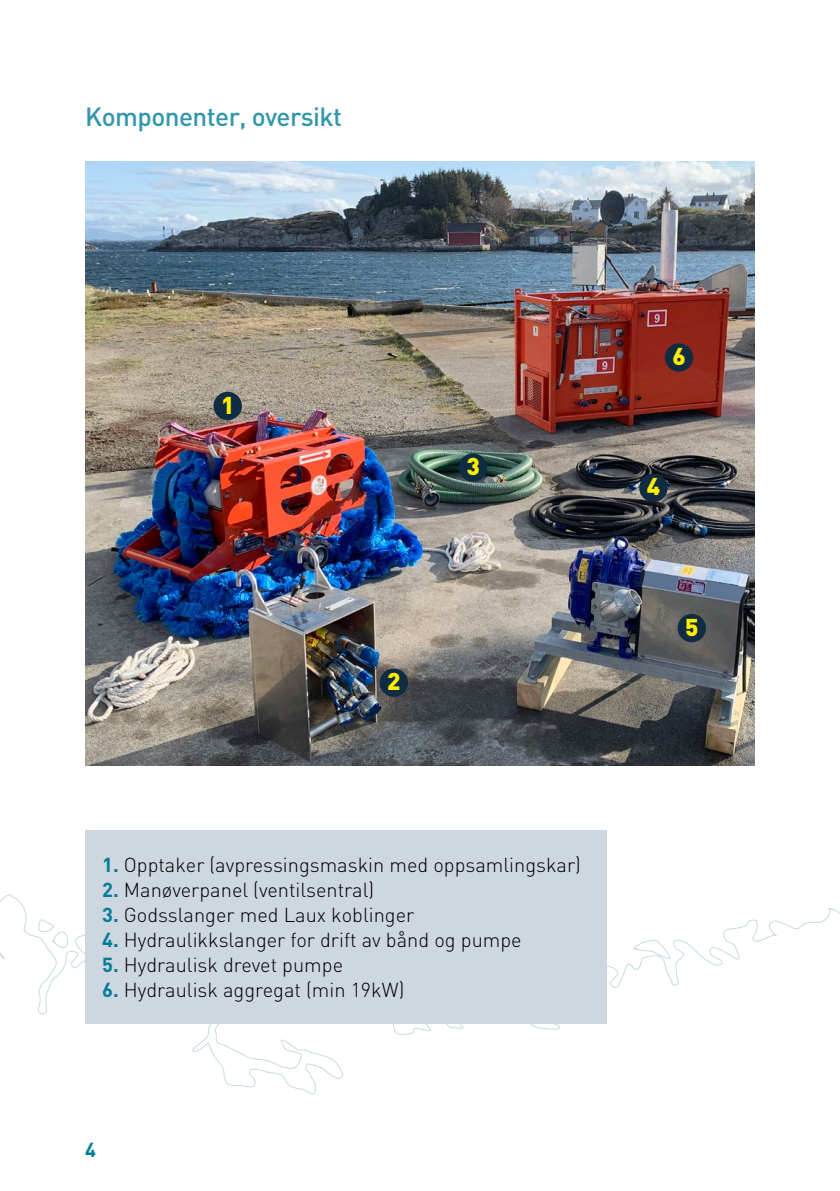
<style>
.page{position:relative;width:840px;height:1191px;background:#fff}
.page>*{position:absolute;margin:0;border:0;box-sizing:border-box;transform-origin:0 0}
.tittel_kursiv_NY{font:500 26px "DIN";letter-spacing:-.02em;color:#3397ab}
.mt{font:900 24px "DIN";color:#ffed00}
.brød{font:300 20px "DIN";color:#000}
.t1{font:700 20px "DIN";color:#007d96}
.s1{font-weight:700;color:#007d96}
</style>
<div class="page">
<svg style="left:0;top:759px;width:839px;height:336px"></svg>
<div style="left:85px;top:829px;width:520px;height:194px;background:#ced6e0"></div>
<img style="left:85px;top:161px;width:669px;height:604px">
<div style="left:379px;top:668px;width:29px;height:29px;background:#102c43;border-radius:50%"></div>
<div style="left:213px;top:392px;width:29px;height:28px;background:#102c43;border-radius:50%"></div>
<div style="left:458px;top:453px;width:29px;height:29px;background:#102c43;border-radius:50%"></div>
<div style="left:639px;top:473px;width:28px;height:29px;background:#102c43;border-radius:50%"></div>
<div style="left:677px;top:614px;width:28px;height:28px;background:#102c43;border-radius:50%"></div>
<div style="left:664px;top:343px;width:28px;height:29px;background:#102c43;border-radius:50%"></div>
<p class="tittel_kursiv_NY" style="left:85px;top:100px;width:258px">Komponenter, oversikt</p>
<p class="mt" style="left:221px;top:389px;width:15px">1</p>
<p class="mt" style="left:466px;top:450px;width:15px">3</p>
<p class="mt" style="left:387px;top:665px;width:15px">2</p>
<p class="brød" style="left:102px;top:853px;width:480px"><span class="s1">1.</span> Opptaker (avpressingsmaskin med oppsamlingskar)</p>
<p class="brød" style="left:102px;top:878px;width:273px"><span class="s1">2.</span> Manøverpanel (ventilsentral)</p>
<p class="brød" style="left:102px;top:903px;width:313px"><span class="s1">3.</span> Godsslanger med Laux koblinger</p>
<p class="brød" style="left:102px;top:928px;width:421px"><span class="s1">4.</span> Hydraulikkslanger for drift av bånd og pumpe</p>
<p class="brød" style="left:102px;top:953px;width:242px"><span class="s1">5.</span> Hydraulisk drevet pumpe</p>
<p class="brød" style="left:102px;top:978px;width:303px"><span class="s1">6.</span> Hydraulisk aggregat (min 19kW)</p>
<p class="t1" style="left:85px;top:1136px;width:12px">4</p>
<p class="mt" style="left:672px;top:340px;width:15px">6</p>
<p class="mt" style="left:646px;top:471px;width:15px">4</p>
<p class="mt" style="left:684px;top:611px;width:15px">5</p>
</div>
